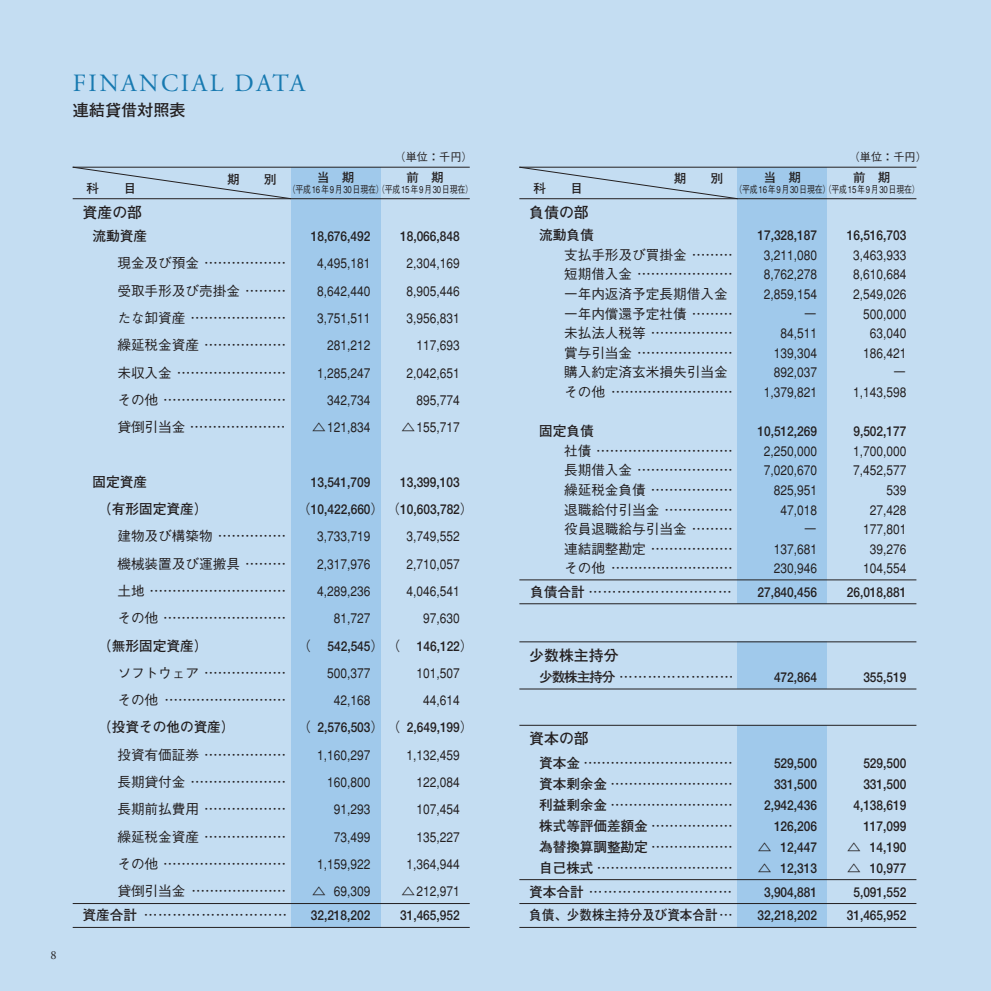
<style>
.page{position:relative;width:991px;height:991px;background:#fff}
.page>*{position:absolute;margin:0;border:0;box-sizing:border-box;transform-origin:0 0}
.t1{font:24.85px "Adobe Garamond";letter-spacing:.1em;color:#1779b0}
.t2{font:700 16.1px "Futo Go B101";color:#231f20}
.t3{font:700 14.88px "Futo Go B101";color:#231f20}
.t4{font:500 13.65px/27.3px "Gothic BBB";color:#231f20;text-align:justify}
.t5{font:500 13.65px/27.3px "Gothic BBB";color:#231f20;text-align:right;scale:.88 1}
.t6{font:700 13.65px/21px "Futo Go B101";color:#231f20;text-align:right;scale:.87 1}
.t7{font:700 13.65px/27.3px "Futo Go B101";color:#231f20}
.t8{font:700 13.65px "Futo Go B101";color:#231f20;scale:.92 1}
.t9{font:700 12.42px "Futo Go B101";color:#231f20}
.t10{font:12.25px "Adobe Garamond";color:#231f20}
.t11{font:500 11.2px "Gothic BBB";color:#231f20}
.t12{font:500 9.97px "Gothic BBB";letter-spacing:.08em;color:#231f20;scale:.8 1}
.s1{font-family:"Futo Go B101";font-weight:700}
.s2{font-family:"Gothic BBB";font-weight:500}
</style>
<div class="page">
<div style="left:0;top:0;width:990px;height:990px;background:#c4ddf2"></div>
<div style="left:291px;top:167px;width:89px;height:760px;background:#a0c9eb"></div>
<div style="left:737px;top:167px;width:90px;height:436px;background:#a0c9eb"></div>
<div style="left:737px;top:642px;width:90px;height:47px;background:#a0c9eb"></div>
<hr style="left:519px;top:603px;width:397px;height:1px;background:#231f20">
<hr style="left:519px;top:579px;width:397px;height:1px;background:#231f20">
<hr style="left:519px;top:641px;width:397px;height:1px;background:#231f20">
<div style="left:737px;top:725px;width:90px;height:202px;background:#a0c9eb"></div>
<hr style="left:73px;top:198px;width:397px;height:1px;background:#231f20">
<hr style="left:73px;top:167px;width:397px;height:1px;background:#231f20">
<hr style="left:73px;top:903px;width:397px;height:1px;background:#231f20">
<hr style="left:73px;top:927px;width:397px;height:1px;background:#231f20">
<hr style="left:519px;top:198px;width:397px;height:1px;background:#231f20">
<hr style="left:519px;top:167px;width:397px;height:1px;background:#231f20">
<hr style="left:519px;top:927px;width:397px;height:1px;background:#231f20">
<hr style="left:519px;top:903px;width:397px;height:1px;background:#231f20">
<hr style="left:519px;top:879px;width:397px;height:1px;background:#231f20">
<hr style="left:519px;top:725px;width:397px;height:1px;background:#231f20">
<hr style="left:519px;top:688px;width:397px;height:1px;background:#231f20">
<svg style="left:72px;top:167px;width:219px;height:32px"></svg>
<svg style="left:519px;top:167px;width:219px;height:32px"></svg>
<p class="t10" style="left:51px;top:950px;width:8px">8</p>
<h1 class="t1" style="left:73px;top:73px;width:234px">FINANCIAL DATA</h1>
<p class="t2" style="left:73px;top:104px;width:114px">連結貸借対照表</p>
<p class="t9" style="left:87px;top:183px;width:51px">科　　目</p>
<p class="t3" style="left:83px;top:206px;width:61px">資産の部</p>
<p class="t9" style="left:227px;top:174px;width:51px">期　　別</p>
<p class="t7" style="left:93px;top:224px;width:56px">流動資産</p>
<p class="t4" style="left:117px;top:251px;width:170px">現金及び預金 ………………受取手形及び売掛金 ………たな卸資産 …………………繰延税金資産 ………………未収入金 ……………………その他 ………………………貸倒引当金 …………………</p>
<p class="t11" style="left:394px;top:153px;width:80px">（単位：千円）</p>
<p class="t9" style="left:317px;top:173px;width:39px">当　期</p>
<p class="t12" style="left:288px;top:186px;width:121px">（平成16年9月30日現在）</p>
<p class="t9" style="left:406px;top:173px;width:39px">前　期</p>
<p class="t12" style="left:377px;top:186px;width:121px">（平成15年9月30日現在）</p>
<p class="t6" style="left:400px;top:227px;width:70px">18,066,848</p>
<p class="t5" style="left:401px;top:251px;width:68px">2,304,169<br>8,905,446<br>3,956,831<br>117,693<br>2,042,651<br>895,774 △155,717</p>
<p class="t6" style="left:311px;top:227px;width:70px">18,676,492</p>
<p class="t5" style="left:312px;top:251px;width:68px">4,495,181<br>8,642,440<br>3,751,511<br>281,212<br>1,285,247<br>342,734 △121,834</p>
<p class="t7" style="left:98px;top:469px;width:111px;text-indent:-6px">固定資産<br>（有形固定資産）</p>
<p class="t4" style="left:117px;top:524px;width:170px">建物及び構築物 ……………機械装置及び運搬具 ………土地 …………………………その他 ………………………</p>
<p class="t7" style="left:98px;top:633px;width:111px">（無形固定資産）</p>
<p class="t4" style="left:117px;top:661px;width:170px">ソフトウェア ………………その他 ………………………</p>
<p class="t7" style="left:98px;top:715px;width:138px">（投資その他の資産）</p>
<p class="t4" style="left:117px;top:742px;width:170px">投資有価証券 ………………長期貸付金 …………………長期前払費用 ………………繰延税金資産 ………………その他 ………………………貸倒引当金 …………………</p>
<p class="t4" style="left:83px;top:903px;width:206px"><span class="s1">資産合計</span> …………………………</p>
<p class="t6" style="left:311px;top:472px;width:70px">13,541,709</p>
<p class="t6" style="left:297px;top:469px;width:204px;line-height:27.3px;text-align:left;text-indent:103px">13,399,103<span class="s2">（</span>10,422,660<span class="s2">）（</span>10,603,782<span class="s2">）</span></p>
<p class="t5" style="left:406px;top:524px;width:62px">3,749,552<br>2,710,057<br>4,046,541<br>97,630</p>
<p class="t6" style="left:297px;top:636px;width:204px"><span class="s2">（</span> 542,545<span class="s2">）（</span> 146,122<span class="s2">）</span></p>
<p class="t5" style="left:416px;top:661px;width:51px;text-align:center">101,507<br>44,614</p>
<p class="t6" style="left:297px;top:718px;width:204px"><span class="s2">（</span> 2,576,503<span class="s2">）（</span> 2,649,199<span class="s2">）</span></p>
<p class="t5" style="left:401px;top:742px;width:68px">1,132,459<br>122,084<br>107,454<br>135,227<br>1,364,944 △212,971</p>
<p class="t6" style="left:400px;top:906px;width:70px">31,465,952</p>
<p class="t5" style="left:317px;top:524px;width:62px">3,733,719<br>2,317,976<br>4,289,236<br>81,727</p>
<p class="t5" style="left:327px;top:661px;width:51px;text-align:center">500,377<br>42,168</p>
<p class="t5" style="left:312px;top:742px;width:68px">1,160,297<br>160,800<br>91,293<br>73,499<br>1,159,922 △ 69,309</p>
<p class="t6" style="left:311px;top:906px;width:70px">32,218,202</p>
<p class="t9" style="left:533px;top:183px;width:51px">科　　目</p>
<p class="t3" style="left:529px;top:206px;width:61px">負債の部</p>
<p class="t9" style="left:673px;top:174px;width:51px">期　　別</p>
<p class="t7" style="left:539px;top:223px;width:56px">流動負債</p>
<p class="t4" style="left:564px;top:247px;width:170px;line-height:19.6px;text-align:left">支払手形及び買掛金 ………短期借入金 …………………一年内返済予定長期借入金一年内償還予定社債 ………未払法人税等 ………………賞与引当金 …………………購入約定済玄米損失引当金その他 ………………………</p>
<p class="t7" style="left:539px;top:419px;width:56px">固定負債</p>
<p class="t4" style="left:564px;top:442px;width:170px;line-height:19.6px">社債 …………………………長期借入金 …………………繰延税金負債 ………………退職給付引当金 ……………役員退職給与引当金 ………連結調整勘定 ………………その他 ………………………</p>
<p class="t4" style="left:530px;top:580px;width:203px"><span class="s1">負債合計</span> …………………………</p>
<p class="t11" style="left:848px;top:153px;width:80px">（単位：千円）</p>
<p class="t9" style="left:763px;top:173px;width:39px">当　期</p>
<p class="t12" style="left:734px;top:186px;width:121px">（平成16年9月30日現在）</p>
<p class="t9" style="left:853px;top:173px;width:39px">前　期</p>
<p class="t12" style="left:823px;top:186px;width:121px">（平成15年9月30日現在）</p>
<p class="t6" style="left:846px;top:226px;width:70px">16,516,703</p>
<p class="t5" style="left:853px;top:247px;width:62px;line-height:19.6px">3,463,933<br>8,610,684<br>2,549,026<br>500,000<br>63,040<br>186,421－<br>1,143,598</p>
<p class="t6" style="left:853px;top:422px;width:63px">9,502,177</p>
<p class="t5" style="left:853px;top:442px;width:62px;line-height:19.6px">1,700,000<br>7,452,577<br>539<br>27,428<br>177,801<br>39,276<br>104,554</p>
<p class="t6" style="left:846px;top:582px;width:70px">26,018,881</p>
<p class="t6" style="left:757px;top:226px;width:70px">17,328,187</p>
<p class="t5" style="left:763px;top:247px;width:62px;line-height:19.6px">3,211,080<br>8,762,278<br>2,859,154－<br>84,511<br>139,304<br>892,037<br>1,379,821</p>
<p class="t6" style="left:757px;top:422px;width:70px">10,512,269</p>
<p class="t5" style="left:763px;top:442px;width:62px;line-height:19.6px">2,250,000<br>7,020,670<br>825,951<br>47,018－<br>137,681<br>230,946</p>
<p class="t6" style="left:757px;top:582px;width:70px">27,840,456</p>
<p class="t3" style="left:529px;top:649px;width:91px">少数株主持分</p>
<p class="t4" style="left:539px;top:665px;width:196px"><span class="s1">少数株主持分</span> ……………………</p>
<p class="t6" style="left:774px;top:667px;width:51px">472,864</p>
<p class="t6" style="left:863px;top:667px;width:51px">355,519</p>
<p class="t3" style="left:529px;top:733px;width:61px">資本の部</p>
<p class="t4" style="left:539px;top:754px;width:195px;line-height:21px"><span class="s1">資本金</span> ……………………………<span class="s1">資本剰余金</span> ………………………<span class="s1">利益剰余金</span> ………………………</p>
<p class="t7" style="left:539px;top:816px;width:195px;line-height:21px">株式等評価差額金 <span class="s2">………………</span>為替換算調整勘定 <span class="s2">………………</span></p>
<p class="t4" style="left:539px;top:856px;width:195px"><span class="s1">自己株式</span> …………………………</p>
<p class="t4" style="left:529px;top:879px;width:204px"><span class="s1">資本合計</span> …………………………</p>
<p class="t8" style="left:529px;top:910px;width:223px">負債、少数株主持分及び資本合計<span class="s2">…</span></p>
<p class="t6" style="left:758px;top:754px;width:69px">529,500<br>331,500<br>2,942,436<br>126,206 <span class="s2">△</span> 12,447 <span class="s2">△</span> 12,313</p>
<p class="t6" style="left:757px;top:881px;width:70px;line-height:23.8px;text-align:center">3,904,881<br>32,218,202</p>
<p class="t6" style="left:847px;top:754px;width:69px">529,500<br>331,500<br>4,138,619<br>117,099 <span class="s2">△</span> 14,190 <span class="s2">△</span> 10,977</p>
<p class="t6" style="left:853px;top:882px;width:63px">5,091,552</p>
<p class="t6" style="left:846px;top:906px;width:70px">31,465,952</p>
</div>
